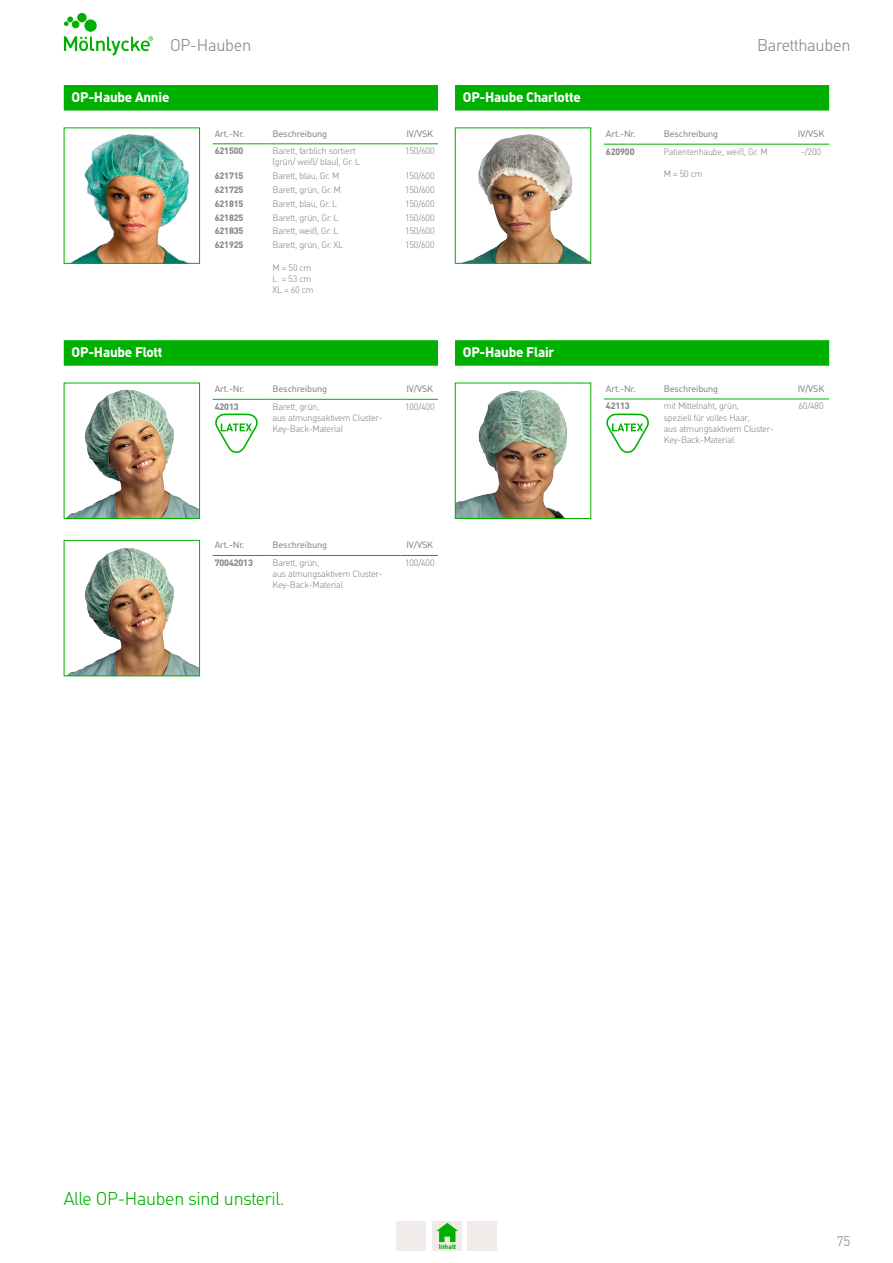
<style>
.page{position:relative;width:893px;height:1263px;background:#fff}
.page>*{position:absolute;margin:0;border:0;box-sizing:border-box;transform-origin:0 0}
.t1{font:300 18px "Molnlycke Din";letter-spacing:-.015em;color:#00b000}
.t2{font:300 16.5px "Molnlycke Din";letter-spacing:-.015em;color:#898787}
.t3{font:700 13.5px "Molnlycke Din";letter-spacing:-.015em;color:#fff}
.t4{font:300 13.5px "Molnlycke Din";color:#898787}
.t5{font:300 9px/11.2px "Molnlycke Din";letter-spacing:-.015em;color:#898787}
.t6{font:9px "Molnlycke Din";letter-spacing:-.015em;color:#898787}
.t7{font:700 9px "Molnlycke Din";letter-spacing:-.015em;color:#898787}
.t8{font:700 6.75px "Molnlycke Din";color:#00b000}
</style>
<div class="page">
<svg style="left:64px;top:13px;width:89px;height:42px"></svg>
<div style="left:396px;top:1221px;width:30px;height:29px;background:#f0ebe8"></div>
<div style="left:432px;top:1221px;width:30px;height:29px;background:#f0ebe8"></div>
<div style="left:467px;top:1221px;width:30px;height:29px;background:#f0ebe8"></div>
<svg style="left:436px;top:1223px;width:22px;height:19px"></svg>
<div style="left:64px;top:85px;width:374px;height:26px;background:#00b000;border:2px solid #00b000"></div>
<hr style="left:213px;top:144px;width:57px;height:1px;background:#00b000">
<hr style="left:270px;top:144px;width:132px;height:1px;background:#00b000">
<hr style="left:402px;top:144px;width:36px;height:1px;background:#00b000">
<img style="left:67px;top:390px;width:131px;height:127px">
<div style="left:64px;top:383px;width:136px;height:136px;border:1px solid #00b000"></div>
<div style="left:64px;top:340px;width:374px;height:26px;background:#00b000;border:2px solid #00b000"></div>
<hr style="left:213px;top:399px;width:57px;height:1px;background:#00b000">
<hr style="left:270px;top:399px;width:132px;height:1px;background:#00b000">
<hr style="left:402px;top:399px;width:36px;height:1px;background:#00b000">
<img style="left:72px;top:134px;width:117px;height:128px">
<div style="left:64px;top:128px;width:136px;height:136px;border:1px solid #00b000"></div>
<img style="left:465px;top:134px;width:124px;height:128px">
<div style="left:455px;top:128px;width:136px;height:136px;border:1px solid #00b000"></div>
<div style="left:455px;top:85px;width:374px;height:26px;background:#00b000;border:2px solid #00b000"></div>
<hr style="left:604px;top:144px;width:58px;height:1px;background:#00b000">
<hr style="left:662px;top:144px;width:131px;height:1px;background:#00b000">
<hr style="left:793px;top:144px;width:36px;height:1px;background:#00b000">
<img style="left:457px;top:389px;width:110px;height:128px">
<div style="left:455px;top:383px;width:136px;height:136px;border:1px solid #00b000"></div>
<div style="left:455px;top:340px;width:374px;height:26px;background:#00b000;border:2px solid #00b000"></div>
<hr style="left:604px;top:399px;width:58px;height:1px;background:#00b000">
<hr style="left:662px;top:399px;width:131px;height:1px;background:#00b000">
<hr style="left:793px;top:399px;width:36px;height:1px;background:#00b000">
<svg style="left:606px;top:413px;width:43px;height:40px"></svg>
<svg style="left:215px;top:413px;width:43px;height:40px"></svg>
<img style="left:69px;top:548px;width:129px;height:126px">
<div style="left:64px;top:540px;width:136px;height:136px;border:1px solid #00b000"></div>
<hr style="left:213px;top:555px;width:57px;height:1px;background:#00b000">
<hr style="left:270px;top:555px;width:132px;height:1px;background:#00b000">
<hr style="left:402px;top:555px;width:36px;height:1px;background:#00b000">
<h2 class="t2" style="left:170px;top:36px;width:83px">OP-Hauben</h2>
<h2 class="t2" style="left:757px;top:36px;width:95px">Baretthauben</h2>
<h3 class="t3" style="left:72px;top:89px;width:99px">OP-Haube Annie</h3>
<h3 class="t3" style="left:463px;top:89px;width:119px">OP-Haube Charlotte</h3>
<p class="t6" style="left:215px;top:128px;width:31px">Art.-Nr.</p>
<p class="t6" style="left:273px;top:128px;width:56px">Beschreibung</p>
<p class="t6" style="left:406px;top:128px;width:28px">IV/VSK</p>
<p class="t7" style="left:215px;top:145px;width:30px">621500</p>
<p class="t5" style="left:273px;top:145px;width:89px">Barett, farblich sortiert (grün/ weiß/ blau), Gr. L</p>
<p class="t5" style="left:405px;top:145px;width:31px">150/600</p>
<p class="t7" style="left:215px;top:170px;width:30px">621715</p>
<p class="t5" style="left:273px;top:171px;width:68px">Barett, blau, Gr. M</p>
<p class="t5" style="left:405px;top:171px;width:31px">150/600</p>
<p class="t7" style="left:215px;top:184px;width:30px">621725</p>
<p class="t5" style="left:273px;top:184px;width:70px">Barett, grün, Gr. M</p>
<p class="t5" style="left:405px;top:184px;width:31px">150/600</p>
<p class="t7" style="left:215px;top:198px;width:30px">621815</p>
<p class="t5" style="left:273px;top:198px;width:66px">Barett, blau, Gr. L</p>
<p class="t5" style="left:405px;top:198px;width:31px">150/600</p>
<p class="t7" style="left:215px;top:212px;width:30px">621825</p>
<p class="t5" style="left:273px;top:212px;width:67px">Barett, grün, Gr. L</p>
<p class="t5" style="left:405px;top:212px;width:31px">150/600</p>
<p class="t7" style="left:215px;top:225px;width:30px">621835</p>
<p class="t5" style="left:273px;top:226px;width:67px">Barett, weiß, Gr. L</p>
<p class="t5" style="left:405px;top:226px;width:31px">150/600</p>
<p class="t7" style="left:215px;top:239px;width:30px">621925</p>
<p class="t5" style="left:273px;top:239px;width:72px">Barett, grün, Gr. XL</p>
<p class="t5" style="left:273px;top:262px;width:43px">M = 50 cm<br>L = 53 cm<br>XL = 60 cm</p>
<p class="t5" style="left:405px;top:239px;width:31px">150/600</p>
<p class="t6" style="left:606px;top:128px;width:31px">Art.-Nr.</p>
<p class="t6" style="left:664px;top:128px;width:56px">Beschreibung</p>
<p class="t6" style="left:798px;top:128px;width:28px">IV/VSK</p>
<p class="t7" style="left:606px;top:146px;width:30px">620900</p>
<p class="t5" style="left:664px;top:146px;width:105px">Patientenhaube, weiß, Gr. M</p>
<p class="t5" style="left:664px;top:168px;width:40px">M = 50 cm</p>
<p class="t5" style="left:801px;top:146px;width:21px">-/200</p>
<h3 class="t3" style="left:72px;top:344px;width:92px">OP-Haube Flott</h3>
<h3 class="t3" style="left:463px;top:344px;width:93px">OP-Haube Flair</h3>
<p class="t6" style="left:215px;top:384px;width:31px">Art.-Nr.</p>
<p class="t6" style="left:273px;top:384px;width:56px">Beschreibung</p>
<p class="t6" style="left:406px;top:384px;width:28px">IV/VSK</p>
<p class="t7" style="left:215px;top:401px;width:25px">42013</p>
<p class="t5" style="left:273px;top:401px;width:112px">Barett, grün,<br>aus atmungsaktivem Cluster-<br>Key-Back-Material</p>
<p class="t5" style="left:405px;top:401px;width:31px">100/400</p>
<p class="t6" style="left:606px;top:383px;width:31px">Art.-Nr.</p>
<p class="t6" style="left:664px;top:383px;width:56px">Beschreibung</p>
<p class="t6" style="left:798px;top:383px;width:28px">IV/VSK</p>
<p class="t7" style="left:606px;top:400px;width:25px">42113</p>
<p class="t5" style="left:664px;top:401px;width:112px">mit Mittelnaht, grün,<br>speziell für volles Haar,<br>aus atmungsaktivem Cluster-<br>Key-Back-Material</p>
<p class="t5" style="left:798px;top:401px;width:27px">60/480</p>
<p class="t6" style="left:215px;top:540px;width:31px">Art.-Nr.</p>
<p class="t6" style="left:273px;top:540px;width:56px">Beschreibung</p>
<p class="t6" style="left:406px;top:540px;width:28px">IV/VSK</p>
<p class="t7" style="left:215px;top:557px;width:40px">70042013</p>
<p class="t5" style="left:273px;top:557px;width:112px">Barett, grün,<br>aus atmungsaktivem Cluster-<br>Key-Back-Material</p>
<p class="t5" style="left:405px;top:557px;width:31px">100/400</p>
<h1 class="t1" style="left:64px;top:1188px;width:222px">Alle OP-Hauben sind unsteril.</h1>
<p class="t8" style="left:439px;top:1242px;width:19px">Inhalt</p>
<h3 class="t4" style="left:837px;top:1233px;width:15px">75</h3>
</div>
